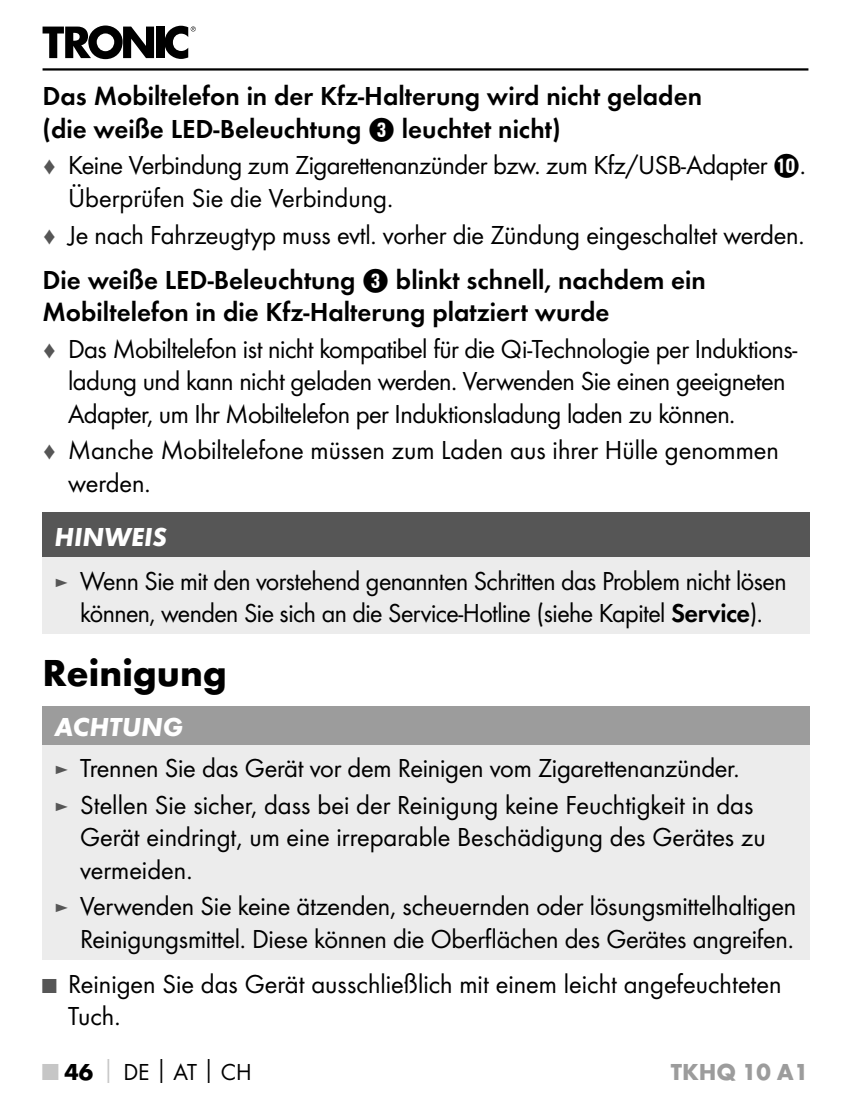
<style>
.page{position:relative;width:851px;height:1106px;background:#fff}
.page>*{position:absolute;margin:0;border:0;box-sizing:border-box;transform-origin:0 0}
.t1{font:700 39px "Futura";color:#000}
.t2{font:27px/32.4px "Futura Boo";letter-spacing:-.01em;color:#000}
.t3{font:27px/32.4px "Futura Dem";color:#000}
.t4{font:italic 700 27px "Futura";color:#fff}
.t5{font:24px "Futura Boo";color:#000}
.t6{font:700 24px "Futura";color:#9c9c9c}
.s1{font-family:"Hako PI Nummern"}
.s2{font-size:21px;color:#565656}
.s3{font-family:"Futura Dem"}
.s4{font-family:"Futura";font-weight:700;color:#c6c6c6}
.s5{font-family:"Futura";font-weight:700}
</style>
<div class="page">
<hr style="left:43px;top:68px;width:765px;height:3px;background:#000">
<svg style="left:43px;top:26px;width:111px;height:33px"></svg>
<div style="left:156px;top:27px;width:8px;height:31px;background:#000"></div>
<svg style="left:164px;top:26px;width:32px;height:33px"></svg>
<div style="left:43px;top:512px;width:766px;height:45px;background:#565656"></div>
<div style="left:43px;top:557px;width:766px;height:77px;background:#ececec"></div>
<div style="left:43px;top:706px;width:766px;height:39px;background:#9c9c9c"></div>
<div style="left:43px;top:745px;width:766px;height:214px;background:#ececec"></div>
<p class="t3" style="left:43px;top:80px;width:661px">Das Mobiltelefon in der Kfz-Halterung wird nicht geladen (die weiße LED-Beleuchtung <span class="s1">3</span> leuchtet nicht)</p>
<p class="t2" style="left:68px;top:149px;width:735px;text-indent:-26px"><span class="s2">♦</span> Keine Verbindung zum Zigarettenanzünder bzw. zum Kfz/USB-Adapter <span class="s1">0</span>.<br>Überprüfen Sie die Verbindung.</p>
<p class="t2" style="left:43px;top:218px;width:760px"><span class="s2">♦</span> Je nach Fahrzeugtyp muss evtl. vorher die Zündung eingeschaltet werden.</p>
<p class="t3" style="left:43px;top:263px;width:664px">Die weiße LED-Beleuchtung <span class="s1">3</span> blinkt schnell, nachdem ein<br>Mobiltelefon in die Kfz-Halterung platziert wurde</p>
<p class="t2" style="left:68px;top:332px;width:730px;text-indent:-26px"><span class="s2">♦</span> Das Mobiltelefon ist nicht kompatibel für die Qi-Technologie per Induktions&shy;ladung und kann nicht geladen werden. Verwenden Sie einen geeigneten<br>Adapter, um Ihr Mobiltelefon per Induktionsladung laden zu können.</p>
<p class="t2" style="left:68px;top:434px;width:712px;text-indent:-26px"><span class="s2">♦</span> Manche Mobiltelefone müssen zum Laden aus ihrer Hülle genommen werden.</p>
<p class="t4" style="left:55px;top:519px;width:114px">HINWEIS</p>
<p class="t2" style="left:55px;top:564px;width:733px;text-align:center"><span class="s2">►</span> Wenn Sie mit den vorstehend genannten Schritten das Problem nicht lösen können, wenden Sie sich an die Service-Hotline (siehe Kapitel <span class="s3">Service</span>).</p>
<h1 class="t1" style="left:43px;top:649px;width:186px">Reinigung</h1>
<p class="t4" style="left:55px;top:710px;width:130px">ACHTUNG</p>
<p class="t2" style="left:55px;top:749px;width:700px;line-height:36.6px"><span class="s2">►</span> Trennen Sie das Gerät vor dem Reinigen vom Zigarettenanzünder. <span class="s2">►</span> Stellen Sie sicher, dass bei der Reinigung keine Feuchtigkeit in das</p>
<p class="t2" style="left:80px;top:821px;width:687px">Gerät eindringt, um eine irreparable Beschädigung des Gerätes zu vermeiden.</p>
<p class="t2" style="left:55px;top:890px;width:743px;text-align:right"><span class="s2">►</span> Verwenden Sie keine ätzenden, scheuernden oder lösungsmittelhaltigen<br>Reinigungsmittel. Diese können die Oberflächen des Gerätes angreifen.</p>
<p class="t2" style="left:68px;top:967px;width:715px;text-indent:-26px"><span class="s2">■</span> Reinigen Sie das Gerät ausschließlich mit einem leicht angefeuchteten<br>Tuch.</p>
<p class="t5" style="left:43px;top:1058px;width:211px"><span class="s4">■</span> <span class="s5">46</span><span class="s4">│</span>DE<span class="s5">│</span>AT<span class="s5">│</span>CH</p>
<p class="t6" style="left:670px;top:1057px;width:139px">TKHQ 10 A1</p>
</div>
